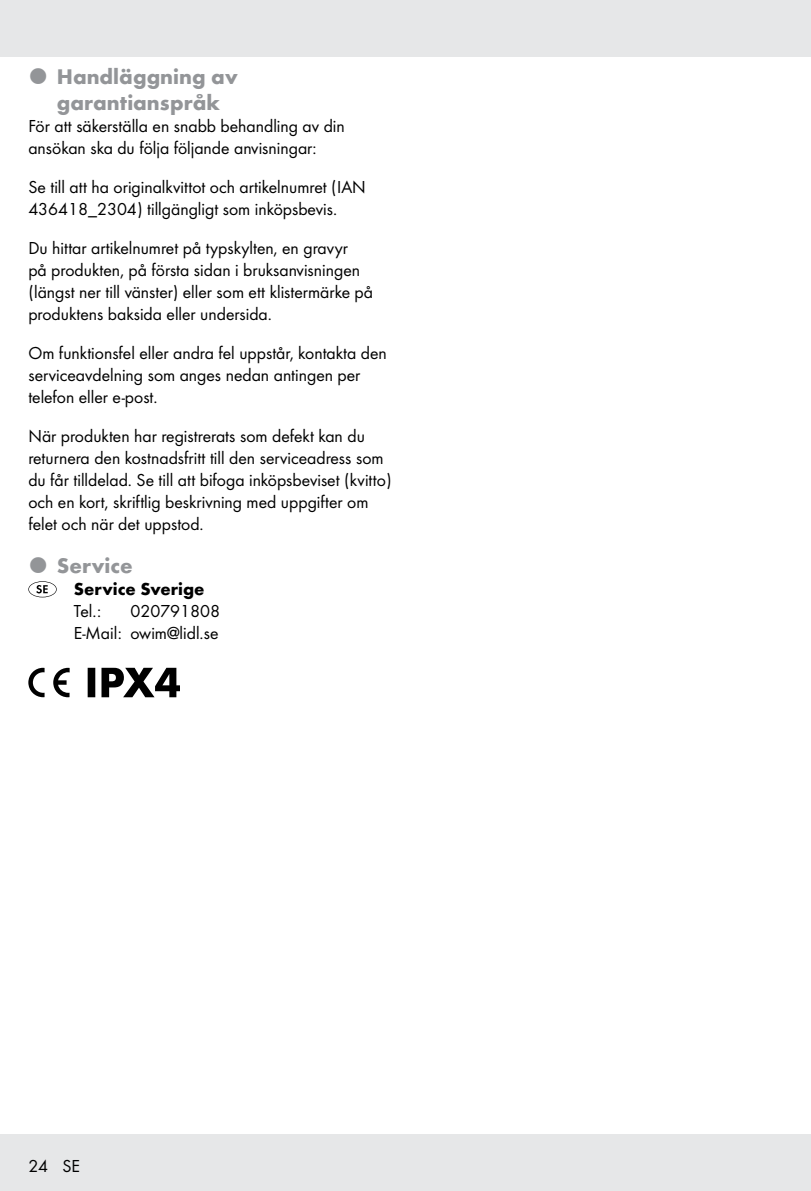
<style>
.page{position:relative;width:811px;height:1191px;background:#fff}
.page>*{position:absolute;margin:0;border:0;box-sizing:border-box;transform-origin:0 0}
.t1{font:700 22px/26px "Futura";color:#939598}
.t2{font:18px/22px "Futura Boo";color:#000}
.t3{font:700 18px "Futura";color:#000}
</style>
<div class="page">
<div style="left:0;top:1134px;width:811px;height:57px;background:#e6e7e8"></div>
<div style="left:0;top:0;width:811px;height:57px;background:#e6e7e8"></div>
<svg style="left:28px;top:581px;width:29px;height:16px"></svg>
<svg style="left:28px;top:668px;width:42px;height:29px"></svg>
<svg style="left:88px;top:668px;width:92px;height:29px"></svg>
<p class="t1" style="left:57px;top:62px;width:182px">Handläggning av garantianspråk</p>
<p class="t2" style="left:28px;top:114px;width:318px">För att säkerställa en snabb behandling av din ansökan ska du följa följande anvisningar:</p>
<p class="t2" style="left:28px;top:175px;width:339px">Se till att ha originalkvittot och artikelnumret (IAN<br>436418_2304) tillgängligt som inköpsbevis.</p>
<p class="t2" style="left:28px;top:236px;width:346px">Du hittar artikelnumret på typskylten, en gravyr<br>på produkten, på första sidan i bruksanvisningen (längst ner till vänster) eller som ett klistermärke på produktens baksida eller undersida.</p>
<p class="t2" style="left:28px;top:341px;width:360px">Om funktionsfel eller andra fel uppstår, kontakta den serviceavdelning som anges nedan antingen per telefon eller e-post.</p>
<p class="t2" style="left:28px;top:424px;width:365px">När produkten har registrerats som defekt kan du returnera den kostnadsfritt till den serviceadress som du får tilldelad. Se till att bifoga inköpsbeviset (kvitto) och en kort, skriftlig beskrivning med uppgifter om felet och när det uppstod.</p>
<p class="t1" style="left:57px;top:551px;width:77px">Service</p>
<p class="t3" style="left:74px;top:576px;width:132px">Service Sverige</p>
<p class="t2" style="left:74px;top:599px;width:29px">Tel.:</p>
<p class="t2" style="left:74px;top:599px;width:148px;text-align:right">020791808<br>E-Mail: owim@lidl.se</p>
<p class="t2" style="left:28px;top:1154px;width:53px">24 SE</p>
</div>
